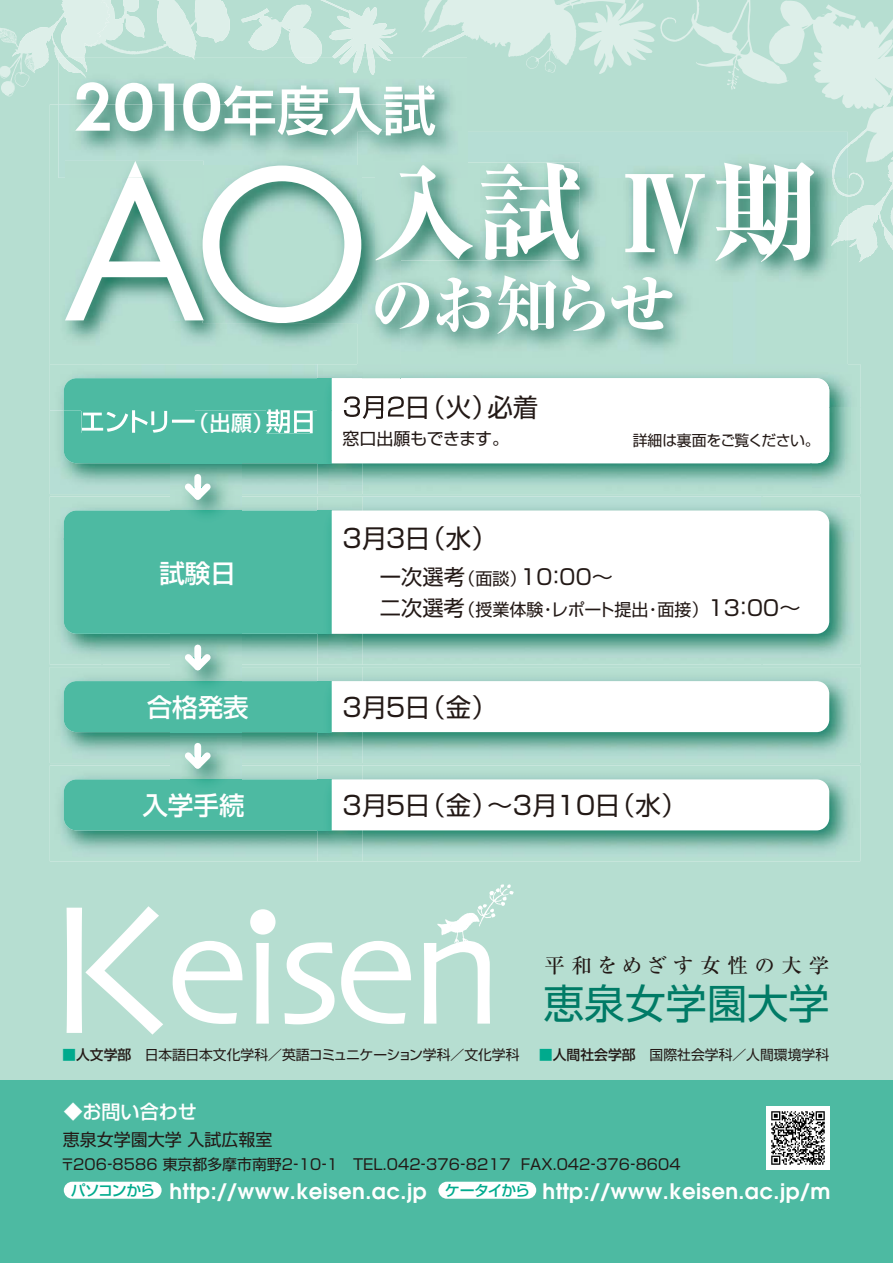
<style>
.page{position:relative;width:893px;height:1263px;background:#fff}
.page>*{position:absolute;margin:0;border:0;box-sizing:border-box;transform-origin:0 0}
.t1{font:800 106.35px "Ryumin";color:#fff}
.t2{font:800 63.75px "Ryumin";letter-spacing:-.055em;color:#fff}
.t3{font:600 59.55px "Futura";color:#fff}
.t4{font:40.8px "Shin Go";color:#007b66}
.t5{font:25.5px "Shin Go";letter-spacing:-.025em;color:#231916}
.t6{font:500 25.5px "Shin Go";color:#fff}
.t7{font:600 21.3px "Avant Garde";letter-spacing:.02em;color:#fff}
.t8{font:21.3px "Shin Go";color:#231916}
.t9{font:500 21.3px "Shin Go";color:#fff}
.t10{font:500 20.4px "Ryumin";letter-spacing:.32em;color:#231916}
.t11{font:500 19.2px "Shin Go";letter-spacing:-.005em;color:#fff}
.t12{font:16.95px "Shin Go";color:#231916}
.t13{font:16.95px "Shin Go";letter-spacing:-.02em;color:#231916}
.t14{font:14.85px "Shin Go";color:#231916}
.t15{font:14.85px "Shin Go";letter-spacing:-.035em;color:#231916}
.t16{font:13.8px "Shin Go";color:#231916}
.s1{font-family:"Shin Go";font-weight:500;font-size:53.1px}
.s2{font-size:16.95px}
.s3{font-size:21.3px}
.s4{font-weight:500;color:#00aa8d}
.s5{font-weight:500}
.s6{font-family:"Shin Go";font-weight:500;font-size:14.85px;color:#00aa8d}
</style>
<div class="page">
<div style="left:0;top:97px;width:892px;height:983px;background:#b6ded1"></div>
<svg style="left:53px;top:0;width:363px;height:132px;background:#a5d2c4"></svg>
<div style="left:0;top:1080px;width:892px;height:183px;background:#4dbaa2"></div>
<svg style="left:241px;top:0;width:156px;height:57px;background:#c8e6dc"></svg>
<div style="left:438px;top:1182px;width:98px;height:17px;background:#fff;border-radius:9px"></div>
<div style="left:64px;top:1182px;width:98px;height:17px;background:#fff;border-radius:9px"></div>
<img style="left:50px;top:411px;width:268px;height:83px">
<img style="left:400px;top:364px;width:460px;height:43px">
<img style="left:811px;top:407px;width:49px;height:87px">
<img style="left:363px;top:463px;width:448px;height:31px">
<img style="left:318px;top:463px;width:45px;height:31px">
<img style="left:318px;top:411px;width:14px;height:52px">
<img style="left:50px;top:667px;width:268px;height:96px">
<img style="left:363px;top:667px;width:497px;height:96px">
<img style="left:318px;top:667px;width:45px;height:96px">
<img style="left:318px;top:681px;width:14px;height:51px">
<svg style="left:332px;top:681px;width:497px;height:51px"></svg>
<img style="left:50px;top:765px;width:268px;height:96px">
<img style="left:363px;top:765px;width:497px;height:96px">
<img style="left:318px;top:765px;width:45px;height:96px">
<img style="left:318px;top:779px;width:14px;height:51px">
<svg style="left:332px;top:779px;width:497px;height:51px"></svg>
<img style="left:50px;top:497px;width:14px;height:41px">
<img style="left:50px;top:538px;width:52px;height:127px">
<img style="left:102px;top:634px;width:216px;height:14px">
<img style="left:363px;top:497px;width:497px;height:168px">
<img style="left:318px;top:497px;width:45px;height:168px">
<img style="left:318px;top:511px;width:14px;height:123px">
<svg style="left:332px;top:511px;width:497px;height:123px"></svg>
<img style="left:171px;top:463px;width:70px;height:14px">
<svg style="left:64px;top:477px;width:254px;height:157px;background:#61c0ab"></svg>
<div style="left:194px;top:477px;width:7px;height:19px;background:#fff"></div>
<img style="left:171px;top:631px;width:70px;height:17px">
<svg style="left:64px;top:648px;width:254px;height:84px;background:#73c5b2"></svg>
<div style="left:194px;top:648px;width:7px;height:19px;background:#fff"></div>
<img style="left:171px;top:729px;width:70px;height:17px">
<svg style="left:64px;top:746px;width:254px;height:84px;background:#73c5b2"></svg>
<div style="left:194px;top:746px;width:7px;height:19px;background:#fff"></div>
<img style="left:767px;top:1107px;width:62px;height:62px">
<svg style="left:64px;top:411px;width:254px;height:52px;background:#5cbfa9"></svg>
<svg style="left:332px;top:378px;width:497px;height:85px"></svg>
<svg style="left:67px;top:906px;width:96px;height:129px"></svg>
<svg style="left:173px;top:941px;width:69px;height:83px"></svg>
<svg style="left:256px;top:933px;width:13px;height:91px"></svg>
<svg style="left:284px;top:942px;width:50px;height:82px"></svg>
<svg style="left:341px;top:941px;width:70px;height:83px"></svg>
<div style="left:252px;top:911px;width:22px;height:22px;background:#fff;border-radius:50%"></div>
<div style="left:250px;top:909px;width:25px;height:26px;border:3px solid #fff;border-radius:50%"></div>
<svg style="left:424px;top:884px;width:90px;height:140px"></svg>
<img style="left:50px;top:104px;width:51px;height:260px">
<img style="left:101px;top:320px;width:256px;height:44px">
<img style="left:50px;top:364px;width:268px;height:47px">
<img style="left:64px;top:378px;width:336px;height:33px">
<img style="left:363px;top:372px;width:37px;height:6px">
<img style="left:318px;top:364px;width:45px;height:47px">
<img style="left:82px;top:410px;width:113px;height:1px">
<img style="left:266px;top:409px;width:47px;height:2px">
<img style="left:344px;top:396px;width:16px;height:15px">
<img style="left:363px;top:396px;width:20px;height:15px">
<img style="left:388px;top:396px;width:12px;height:15px">
<img style="left:65px;top:178px;width:138px;height:142px">
<img style="left:203px;top:178px;width:154px;height:145px">
<img style="left:550px;top:262px;width:298px;height:102px">
<img style="left:400px;top:260px;width:150px;height:104px">
<div style="left:363px;top:364px;width:485px;height:8px;background:#b6ddd2"></div>
<img style="left:357px;top:178px;width:43px;height:186px">
<svg style="left:357px;top:364px;width:6px;height:8px"></svg>
<img style="left:357px;top:178px;width:4px;height:145px">
<img style="left:375px;top:178px;width:41px;height:82px">
<img style="left:58px;top:57px;width:342px;height:47px">
<img style="left:296px;top:57px;width:24px;height:7px">
<img style="left:333px;top:57px;width:58px;height:18px">
<svg style="left:0;top:0;width:230px;height:97px;background:#c0e1d6"></svg>
<img style="left:58px;top:57px;width:29px;height:21px">
<svg style="left:416px;top:0;width:476px;height:262px;background:#b2d8cd"></svg>
<img style="left:58px;top:104px;width:342px;height:74px">
<img style="left:65px;top:161px;width:139px;height:17px">
<img style="left:204px;top:166px;width:153px;height:12px">
<svg style="left:203px;top:166px;width:1px;height:12px"></svg>
<img style="left:400px;top:132px;width:67px;height:30px">
<svg style="left:357px;top:166px;width:4px;height:12px"></svg>
<img style="left:375px;top:162px;width:92px;height:16px">
<h3 class="t3" style="left:72px;top:65px;width:365px">2010<span class="s1">年度入試</span></h3>
<p class="t9" style="left:188px;top:415px;width:87px">（出願）</p>
<p class="t6" style="left:159px;top:564px;width:78px">試験日</p>
<h1 class="t1" style="left:612px;top:175px;width:207px">Ⅳ期</h1>
<h2 class="t2" style="left:371px;top:283px;width:304px">のお知らせ</h2>
<p class="t5" style="left:405px;top:398px;width:135px">日（火）必着</p>
<p class="t13" style="left:342px;top:432px;width:168px">窓口出願もできます。</p>
<p class="t5" style="left:342px;top:529px;width:156px">3月3日（水）</p>
<p class="t15" style="left:633px;top:434px;width:189px">詳細は裏面をご覧ください。</p>
<p class="t8" style="left:380px;top:569px;width:235px">一次選考<span class="s2">（面談）</span>10：00～</p>
<p class="t12" style="left:380px;top:603px;width:422px"><span class="s3">二次選考</span>（授業体験・レポート提出・面接）<span class="s3">13：00～</span></p>
<p class="t6" style="left:147px;top:697px;width:104px">合格発表</p>
<p class="t5" style="left:342px;top:697px;width:156px">3月5日（金）</p>
<p class="t6" style="left:142px;top:796px;width:104px">入学手続</p>
<p class="t5" style="left:342px;top:796px;width:346px">3月5日（金）～3月10日（水）</p>
<p class="t10" style="left:544px;top:958px;width:286px">平和をめざす女性の大学</p>
<h3 class="t4" style="left:543px;top:989px;width:287px">恵泉女学園大学</h3>
<p class="t16" style="left:62px;top:1050px;width:768px"><span class="s4">■</span><span class="s5">人文学部</span>　日本語日本文化学科／英語コミュニケーション学科／文化学科　 <span class="s4">■</span><span class="s5">人間社会学部</span>　国際社会学科／人間環境学科</p>
<p class="t11" style="left:64px;top:1105px;width:135px">◆お問い合わせ</p>
<p class="t12" style="left:63px;top:1134px;width:211px">恵泉女学園大学 入試広報室</p>
<p class="t14" style="left:60px;top:1159px;width:622px">〒206‐8586 東京都多摩市南野2‐10‐1　TEL.042‐376‐8217 FAX.042‐376‐8604</p>
<p class="t7" style="left:71px;top:1183px;width:761px"><span class="s6">パソコンから</span> http://www.keisen.ac.jp <span class="s6">ケータイから</span> http://www.keisen.ac.jp/m</p>
</div>
